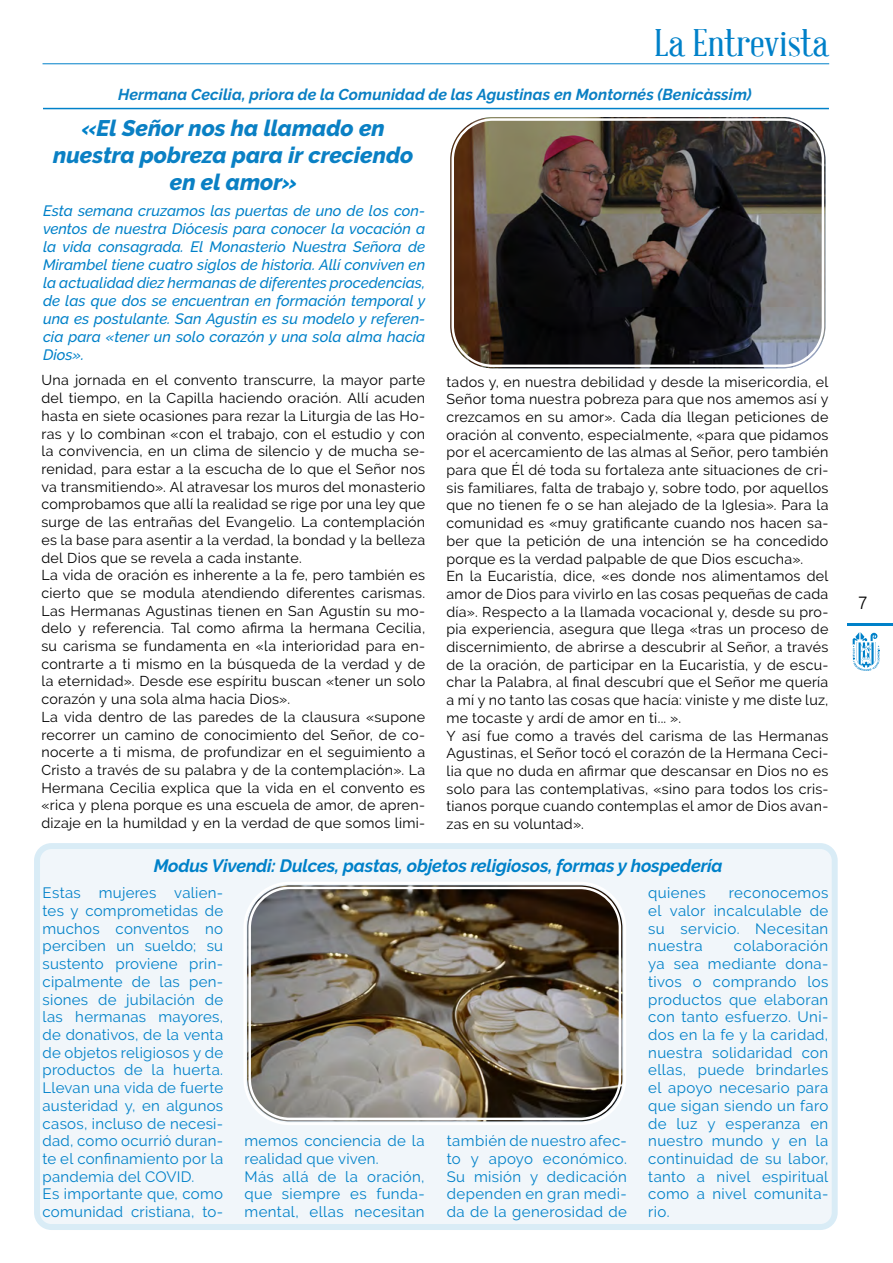
<style>
.page{position:relative;width:893px;height:1263px;background:#fff}
.page>*{position:absolute;margin:0;border:0;box-sizing:border-box;transform-origin:0 0}
.t1{font:37.5px "Abraham Lincoln";color:#0081c9;scale:1.2 1}
.t2{font:italic 800 22.5px/27px "Raleway";color:#0a80c4;text-align:center}
.t3{font:300 18px "Ubuntu";color:#000}
.t4{font:italic 700 17.85px "Raleway";letter-spacing:-.01em;color:#0081c9}
.t5{font:italic 700 15.75px "Raleway";letter-spacing:.005em;color:#0a80c4}
.t6{font:15px/17.7px "Raleway";letter-spacing:.02em;color:#0081c9;text-align:justify}
.t7{font:italic 500 15px/18px "Raleway";color:#0081c9;text-align:justify}
.t8{font:14.25px/17.7px "Raleway";letter-spacing:.02em;color:#000}
.s1{color:#0081c9}
</style>
<div class="page">
<hr style="left:847px;top:624px;width:46px;height:2px;background:#0081c9">
<svg style="left:853px;top:632px;width:26px;height:39px"></svg>
<hr style="left:43px;top:63px;width:786px;height:1px;background:#0081c9">
<hr style="left:43px;top:108px;width:786px;height:1px;background:#0081c9">
<img style="left:450px;top:117px;width:375px;height:251px">
<div style="left:446px;top:113px;width:383px;height:259px;border:2px solid #fff;border-radius:45px"></div>
<div style="left:451px;top:118px;width:373px;height:249px;border:2px solid #fff;border-radius:40px"></div>
<div style="left:37px;top:846px;width:798px;height:381px;background:#f1f6fa;border-radius:14px"></div>
<div style="left:34px;top:843px;width:804px;height:387px;border:6px solid #0081c9;border-radius:14px"></div>
<img style="left:247px;top:885px;width:375px;height:236px">
<div style="left:243px;top:882px;width:383px;height:243px;border:2px solid #fff;border-radius:45px"></div>
<div style="left:248px;top:887px;width:373px;height:233px;border:2px solid #fff;border-radius:40px"></div>
<h1 class="t1" style="left:655px;top:23px;width:146px">La Entrevista</h1>
<p class="t5" style="left:118px;top:86px;width:635px">Hermana Cecilia, priora de la Comunidad de las Agustinas en Montornés (Benicàssim)</p>
<h2 class="t2" style="left:53px;top:115px;width:362px"><span class="s1">«</span>El Señor nos ha llamado en nuestra pobreza para ir creciendo en el amor<span class="s1">»</span></h2>
<p class="t7" style="left:43px;top:202px;width:384px">Esta semana cruzamos las puertas de uno de los con&shy;ventos de nuestra Diócesis para conocer la vocación a la vida consagrada. El Monasterio Nuestra Señora de Mirambel tiene cuatro siglos de historia. Allí conviven en la actualidad diez hermanas de diferentes procedencias, de las que dos se encuentran en formación temporal y una es postulante. San Agustín es su modelo y referen&shy;cia para «tener un solo corazón y una sola alma hacia Dios».</p>
<p class="t8" style="left:41px;top:372px;width:385px">Una jornada en el convento transcurre, la mayor parte del tiempo, en la Capilla haciendo oración. Allí acuden hasta en siete ocasiones para rezar la Liturgia de las Ho&shy;ras y lo combinan «con el trabajo, con el estudio y con la convivencia, en un clima de silencio y de mucha se&shy;renidad, para estar a la escucha de lo que el Señor nos va transmitiendo». Al atravesar los muros del monasterio comprobamos que allí la realidad se rige por una ley que surge de las entrañas del Evangelio. La contemplación es la base para asentir a la verdad, la bondad y la belleza del Dios que se revela a cada instante.<br>La vida de oración es inherente a la fe, pero también es cierto que se modula atendiendo diferentes carismas.<br>Las Hermanas Agustinas tienen en San Agustín su mo&shy;delo y referencia. Tal como afirma la hermana Cecilia, su carisma se fundamenta en «la interioridad para en&shy;contrarte a ti mismo en la búsqueda de la verdad y de la eternidad». Desde ese espíritu buscan «tener un solo corazón y una sola alma hacia Dios».<br>La vida dentro de las paredes de la clausura «supone recorrer un camino de conocimiento del Señor, de co&shy;nocerte a ti misma, de profundizar en el seguimiento a Cristo a través de su palabra y de la contemplación». La Hermana Cecilia explica que la vida en el convento es «rica y plena porque es una escuela de amor, de apren&shy;dizaje en la humildad y en la verdad de que somos limi-</p>
<p class="t8" style="left:446px;top:373px;width:383px">tados y, en nuestra debilidad y desde la misericordia, el Señor toma nuestra pobreza para que nos amemos así y crezcamos en su amor». Cada día llegan peticiones de oración al convento, especialmente, «para que pidamos por el acercamiento de las almas al Señor, pero también para que Él dé toda su fortaleza ante situaciones de cri&shy;sis familiares, falta de trabajo y, sobre todo, por aquellos que no tienen fe o se han alejado de la Iglesia». Para la comunidad es «muy gratificante cuando nos hacen sa&shy;ber que la petición de una intención se ha concedido porque es la verdad palpable de que Dios escucha».<br>En la Eucaristía, dice, «es donde nos alimentamos del amor de Dios para vivirlo en las cosas pequeñas de cada día». Respecto a la llamada vocacional y, desde su pro&shy;pia experiencia, asegura que llega «tras un proceso de discernimiento, de abrirse a descubrir al Señor, a través de la oración, de participar en la Eucaristía, y de escu&shy;char la Palabra, al final descubrí que el Señor me quería a mí y no tanto las cosas que hacía: viniste y me diste luz, me tocaste y ardí de amor en ti... ».<br>Y así fue como a través del carisma de las Hermanas Agustinas, el Señor tocó el corazón de la Hermana Ceci&shy;lia que no duda en afirmar que descansar en Dios no es solo para las contemplativas, «sino para todos los cris&shy;tianos porque cuando contemplas el amor de Dios avan&shy;zas en su voluntad».</p>
<p class="t4" style="left:154px;top:856px;width:570px">Modus Vivendi: Dulces, pastas, objetos religiosos, formas y hospedería</p>
<p class="t6" style="left:43px;top:884px;width:182px;text-align:left">Estas mujeres valien&shy;tes y comprometidas de muchos conventos no perciben un sueldo; su sustento proviene prin&shy;cipalmente de las pen&shy;siones de jubilación de las hermanas mayores, de donativos, de la venta de objetos religiosos y de productos de la huerta.<br>Llevan una vida de fuerte austeridad y, en algunos casos, incluso de necesi&shy;dad, como ocurrió duran&shy;te el confinamiento por la pandemia del COVID.<br>Es importante que, como comunidad cristiana, to-</p>
<p class="t6" style="left:648px;top:884px;width:59px">quienes</p>
<p class="t6" style="left:648px;top:884px;width:182px;text-indent:81px">reconocemos el valor incalculable de su servicio. Necesitan nuestra</p>
<p class="t6" style="left:648px;top:937px;width:182px;text-indent:86px">colaboración ya sea mediante dona&shy;tivos o comprando los productos que elaboran con tanto esfuerzo. Uni&shy;dos en la fe y la caridad, nuestra solidaridad con ellas, puede brindarles el apoyo necesario para que sigan siendo un faro de luz y esperanza en nuestro mundo y en la continuidad de su labor, tanto a nivel espiritual como a nivel comunita&shy;rio.</p>
<p class="t6" style="left:244px;top:1132px;width:182px;text-align:left">memos conciencia de la realidad que viven.<br>Más allá de la oración, que siempre es funda&shy;mental, ellas necesitan</p>
<p class="t6" style="left:447px;top:1132px;width:182px">también de nuestro afec&shy;to y apoyo económico.<br>Su misión y dedicación dependen en gran medi&shy;da de la generosidad de</p>
<p class="t3" style="left:858px;top:591px;width:12px">7</p>
</div>
